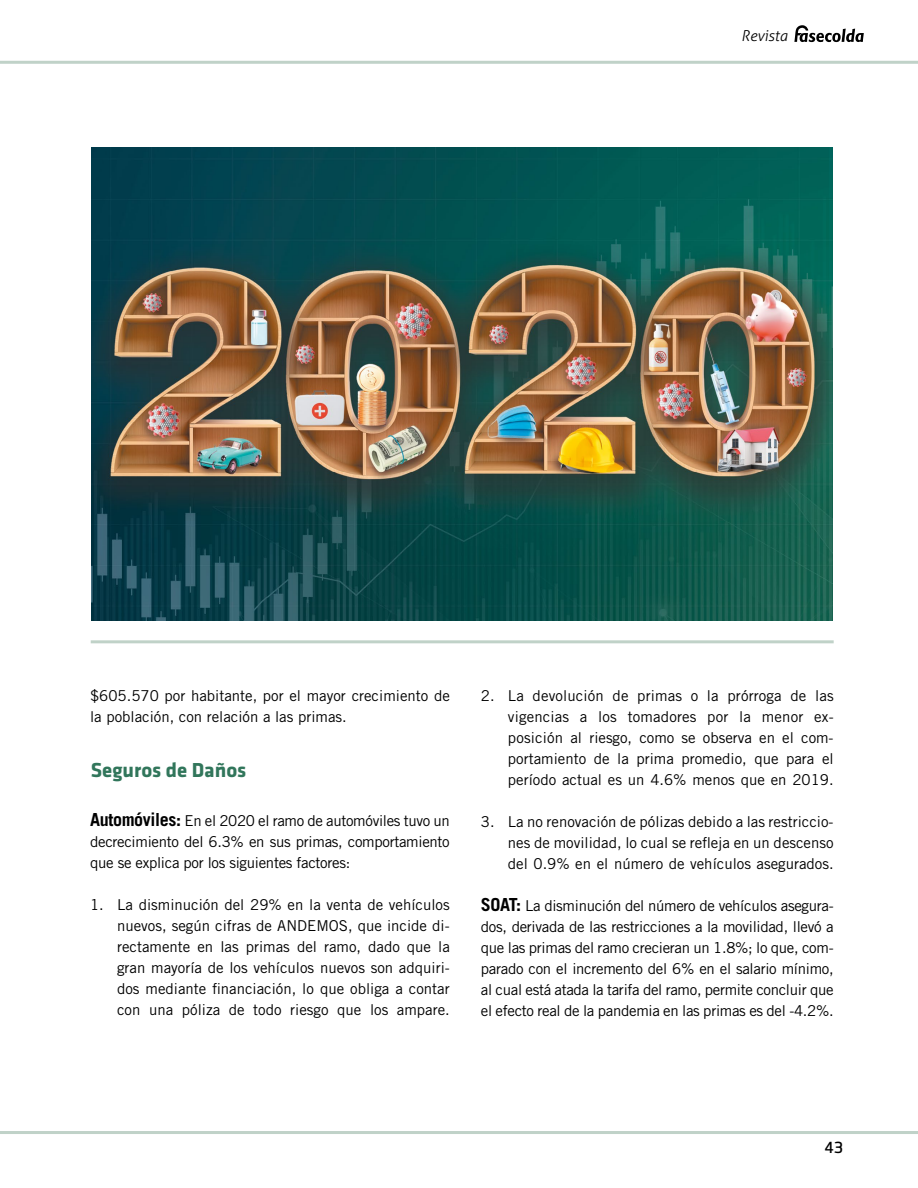
<style>
.page{position:relative;width:918px;height:1188px;background:#fff}
.page>*{position:absolute;margin:0;border:0;box-sizing:border-box;transform-origin:0 0}
.t1{font:700 21px "Klavika";color:#31765b}
.t2{font:15px/21px "Trade Gothic LT Std";color:#000;text-align:justify}
.t3{font:italic 300 15px "Aller";color:#000}
.t4{font:15px "Collator";color:#000}
.s1{font-weight:700;font-size:18px}
</style>
<div class="page">
<svg style="left:794px;top:25px;width:70px;height:17px"></svg>
<hr style="left:0;top:1131px;width:918px;height:3px;background:#c0d2c8">
<hr style="left:0;top:61px;width:918px;height:3px;background:#c0d2c8">
<hr style="left:91px;top:640px;width:743px;height:3px;background:#c0d2c8">
<img style="left:91px;top:148px;width:741px;height:473px">
<p class="t3" style="left:741px;top:27px;width:48px">Revista</p>
<p class="t2" style="left:90px;top:685px;width:361px">$605.570 por habitante, por el mayor crecimiento de la población, con relación a las primas.</p>
<h1 class="t1" style="left:91px;top:759px;width:157px">Seguros de Daños</h1>
<p class="t2" style="left:90px;top:810px;width:361px"><span class="s1">Automóviles:</span> En el 2020 el ramo de automóviles tuvo un decrecimiento del 6.3% en sus primas, comportamiento que se explica por los siguientes factores:</p>
<p class="t2" style="left:117px;top:894px;width:334px;text-indent:-27px">1. La disminución del 29% en la venta de vehículos nuevos, según cifras de ANDEMOS, que incide di&shy;rectamente en las primas del ramo, dado que la gran mayoría de los vehículos nuevos son adquiri&shy;dos mediante financiación, lo que obliga a contar con una póliza de todo riesgo que los ampare.</p>
<p class="t2" style="left:508px;top:685px;width:327px;text-indent:-27px">2. La devolución de primas o la prórroga de las vigencias a los tomadores por la menor ex&shy;posición al riesgo, como se observa en el com&shy;portamiento de la prima promedio, que para el período actual es un 4.6% menos que en 2019.</p>
<p class="t2" style="left:508px;top:811px;width:327px;text-indent:-27px">3. La no renovación de pólizas debido a las restriccio&shy;nes de movilidad, lo cual se refleja en un descenso del 0.9% en el número de vehículos asegurados.</p>
<p class="t2" style="left:481px;top:895px;width:354px"><span class="s1">SOAT:</span> La disminución del número de vehículos asegura&shy;dos, derivada de las restricciones a la movilidad, llevó a que las primas del ramo crecieran un 1.8%; lo que, com&shy;parado con el incremento del 6% en el salario mínimo, al cual está atada la tarifa del ramo, permite concluir que el efecto real de la pandemia en las primas es del -4.2%.</p>
<p class="t4" style="left:824px;top:1139px;width:20px">43</p>
</div>
